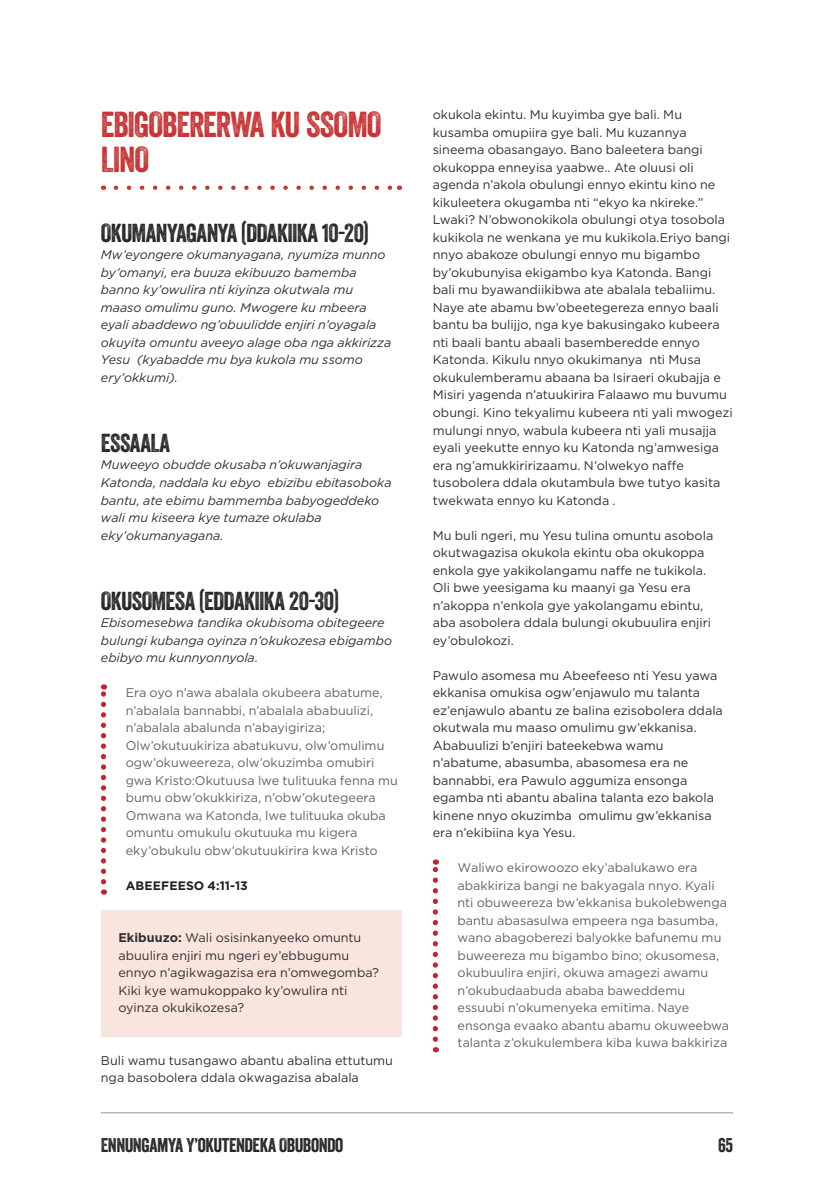
<style>
.page{position:relative;width:834px;height:1191px;background:#fff}
.page>*{position:absolute;margin:0;border:0;box-sizing:border-box;transform-origin:0 0}
.t1{font:35px/35px "Veneer";letter-spacing:-.03em;color:#c73434}
.t2{font:25.2px "Veneer";letter-spacing:-.025em;color:#282526}
.t3{font:19.25px "Veneer";letter-spacing:-.025em;color:#282526}
.t4{font:12.6px/17.5px "Gotham";color:#312f30}
.t5{font:12.6px/17.5px "Gotham";color:#636366}
.t6{font:italic 12.6px/17.5px "Gotham";letter-spacing:-.005em;color:#312f30}
.t7{font:700 12.25px "Gotham";letter-spacing:.01em;color:#231f20}
.s1{font-weight:700}
</style>
<div class="page">
<hr style="left:101px;top:1112px;width:632px;height:1px;background:#939598">
<svg style="left:116px;top:185px;width:276px;height:5px"></svg>
<svg style="left:101px;top:684px;width:5px;height:198px"></svg>
<div style="left:101px;top:910px;width:300px;height:126px;background:#f8e5de"></div>
<svg style="left:432px;top:859px;width:6px;height:180px"></svg>
<h1 class="t1" style="left:101px;top:106px;width:282px">EBIGOBERERWA KU SSOMO<br>LINO</h1>
<h2 class="t2" style="left:101px;top:217px;width:269px">OKUMANYAGANYA (DDAKIIKA 10-20)</h2>
<p class="t6" style="left:101px;top:246px;width:292px">Mw’eyongere okumanyagana, nyumiza munno by’omanyi, era buuza ekibuuzo bamemba banno ky’owulira nti kiyinza okutwala mu maaso omulimu guno. Mwogere ku mbeera eyali abaddewo ng’obuulidde enjiri n’oyagala okuyita omuntu aveeyo alage oba nga akkirizza Yesu (kyabadde mu bya kukola mu ssomo ery’okkumi).</p>
<h2 class="t2" style="left:101px;top:427px;width:71px">ESSAALA</h2>
<p class="t6" style="left:101px;top:456px;width:292px">Muweeyo obudde okusaba n’okuwanjagira Katonda, naddala ku ebyo ebizibu ebitasoboka bantu, ate ebimu bammemba babyogeddeko wali mu kiseera kye tumaze okulaba eky’okumanyagana.</p>
<h2 class="t2" style="left:101px;top:585px;width:239px">OKUSOMESA (EDDAKIIKA 20-30)</h2>
<p class="t6" style="left:101px;top:613px;width:293px">Ebisomesebwa tandika okubisoma obitegeere bulungi kubanga oyinza n’okukozesa ebigambo ebibyo mu kunnyonnyola.</p>
<p class="t5" style="left:126px;top:683px;width:274px">Era oyo n’awa abalala okubeera abatume, n’abalala bannabbi, n’abalala ababuulizi, n’abalala abalunda n’abayigiriza; Olw’okutuukiriza abatukuvu, olw’omulimu ogw’okuweereza, olw’okuzimba omubiri gwa Kristo:Okutuusa lwe tulituuka fenna mu bumu obw’okukkiriza, n’obw’okutegeera Omwana wa Katonda, lwe tulituuka okuba omuntu omukulu okutuuka mu kigera eky’obukulu obw’okutuukirira kwa Kristo</p>
<p class="t7" style="left:126px;top:877px;width:124px">ABEEFEESO 4:11-13</p>
<p class="t4" style="left:118px;top:928px;width:262px"><span class="s1">Ekibuuzo:</span> Wali osisinkanyeeko omuntu abuulira enjiri mu ngeri ey’ebbugumu ennyo n’agikwagazisa era n’omwegomba?<br>Kiki kye wamukoppako ky’owulira nti oyinza okukikozesa?</p>
<p class="t4" style="left:101px;top:1051px;width:293px">Buli wamu tusangawo abantu abalina ettutumu nga basobolera ddala okwagazisa abalala</p>
<p class="t4" style="left:432px;top:106px;width:301px">okukola ekintu. Mu kuyimba gye bali. Mu kusamba omupiira gye bali. Mu kuzannya sineema obasangayo. Bano baleetera bangi okukoppa enneyisa yaabwe.. Ate oluusi oli agenda n’akola obulungi ennyo ekintu kino ne kikuleetera okugamba nti “ekyo ka nkireke.” Lwaki? N’obwonokikola obulungi otya tosobola kukikola ne wenkana ye mu kukikola.Eriyo bangi nnyo abakoze obulungi ennyo mu bigambo by’okubunyisa ekigambo kya Katonda. Bangi bali mu byawandiikibwa ate abalala tebaliimu.<br>Naye ate abamu bw’obeetegereza ennyo baali bantu ba bulijjo, nga kye bakusingako kubeera nti baali bantu abaali basemberedde ennyo Katonda. Kikulu nnyo okukimanya nti Musa okukulemberamu abaana ba Isiraeri okubajja e Misiri yagenda n’atuukirira Falaawo mu buvumu obungi. Kino tekyalimu kubeera nti yali mwogezi mulungi nnyo, wabula kubeera nti yali musajja eyali yeekutte ennyo ku Katonda ng’amwesiga era ng’amukkiririzaamu. N’olwekyo naffe tusobolera ddala okutambula bwe tutyo kasita twekwata ennyo ku Katonda .</p>
<p class="t4" style="left:432px;top:526px;width:282px">Mu buli ngeri, mu Yesu tulina omuntu asobola okutwagazisa okukola ekintu oba okukoppa enkola gye yakikolangamu naffe ne tukikola.<br>Oli bwe yeesigama ku maanyi ga Yesu era n’akoppa n’enkola gye yakolangamu ebintu, aba asobolera ddala bulungi okubuulira enjiri ey’obulokozi.</p>
<p class="t4" style="left:432px;top:666px;width:291px">Pawulo asomesa mu Abeefeeso nti Yesu yawa ekkanisa omukisa ogw’enjawulo mu talanta ez’enjawulo abantu ze balina ezisobolera ddala okutwala mu maaso omulimu gw’ekkanisa.<br>Ababuulizi b’enjiri bateekebwa wamu n’abatume, abasumba, abasomesa era ne bannabbi, era Pawulo aggumiza ensonga egamba nti abantu abalina talanta ezo bakola kinene nnyo okuzimba omulimu gw’ekkanisa era n’ekibiina kya Yesu.</p>
<p class="t5" style="left:457px;top:858px;width:273px">Waliwo ekirowoozo eky’abalukawo era abakkiriza bangi ne bakyagala nnyo. Kyali nti obuweereza bw’ekkanisa bukolebwenga bantu abasasulwa empeera nga basumba, wano abagoberezi balyokke bafunemu mu buweereza mu bigambo bino; okusomesa, okubuulira enjiri, okuwa amagezi awamu n’okubudaabuda ababa baweddemu essuubi n’okumenyeka emitima. Naye ensonga evaako abantu abamu okuweebwa talanta z’okukulembera kiba kuwa bakkiriza</p>
<h3 class="t3" style="left:101px;top:1133px;width:244px">ENNUNGAMYA Y’OKUTENDEKA OBUBONDO</h3>
<h3 class="t3" style="left:718px;top:1133px;width:16px">65</h3>
</div>
